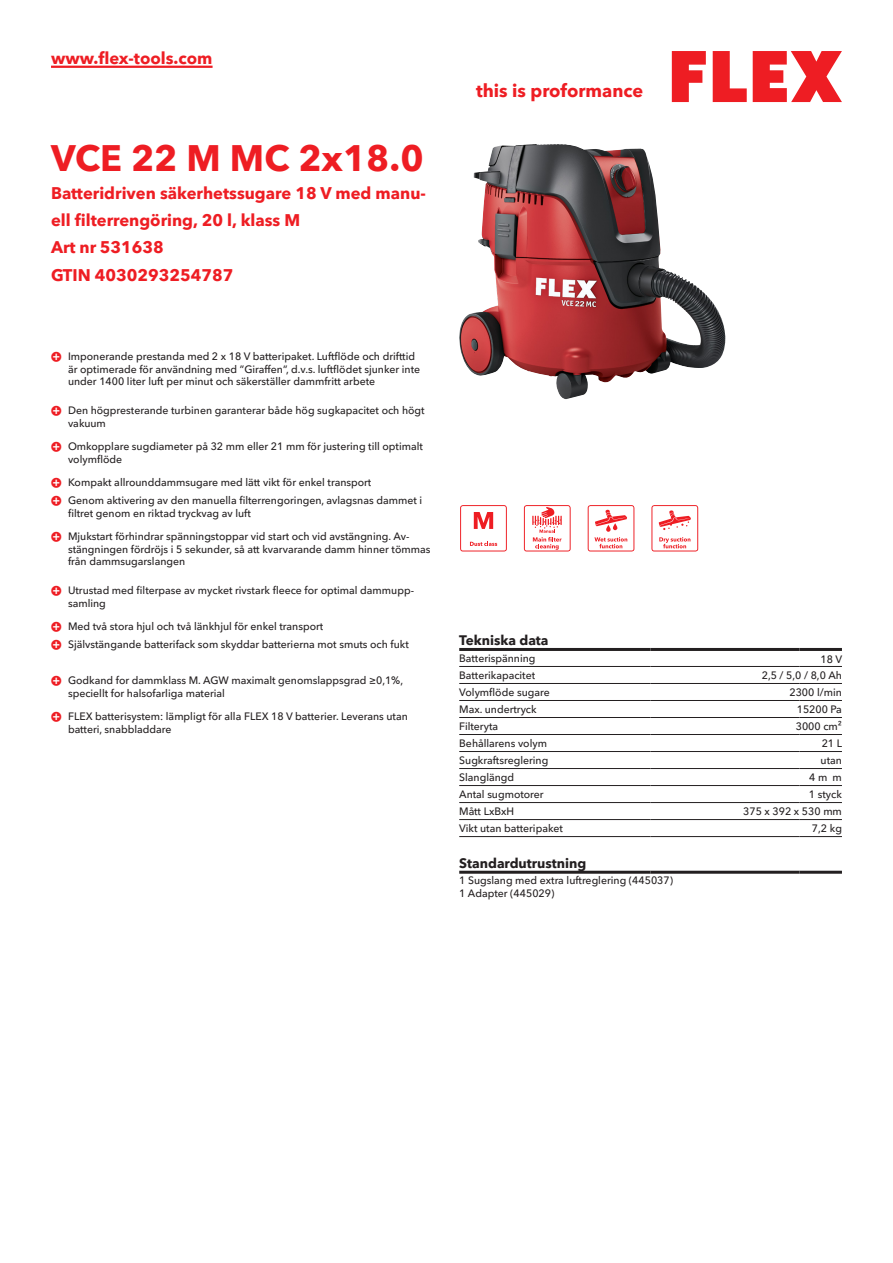
<style>
.page{position:relative;width:893px;height:1263px;background:#fff}
.page>*{position:absolute;margin:0;border:0;box-sizing:border-box;transform-origin:0 0}
.CB_AF_Product-name{font:700 36px "Avenir Next W1 G";color:#ee1d23}
.t1{font:700 18px "Avenir Next W1 G";color:#ee1d23}
.CB_AF_Product-short{font:700 16.5px/27px "Avenir Next W1 G";color:#ee1d23}
.CB_AF_Order-number{font:700 16.5px "Avenir Next W1 G";color:#ee1d23}
.CB_AF_Table-headline{font:700 13.5px "Avenir Next W1 G";color:#231f20}
.CB_AF_Table-specific{font:500 10.5px/12.6px "Avenir Next W1 G";color:#231f20}
</style>
<div class="page">
<svg style="left:672px;top:51px;width:34px;height:51px"></svg>
<svg style="left:713px;top:51px;width:34px;height:51px"></svg>
<svg style="left:753px;top:51px;width:89px;height:51px"></svg>
<hr style="left:51px;top:66px;width:162px;height:2px;background:#ee1d23">
<img style="left:459px;top:144px;width:266px;height:255px">
<hr style="left:459px;top:666px;width:192px;height:1px;background:#231f20">
<hr style="left:651px;top:666px;width:148px;height:1px;background:#231f20">
<hr style="left:799px;top:666px;width:43px;height:1px;background:#231f20">
<hr style="left:459px;top:683px;width:192px;height:1px;background:#231f20">
<hr style="left:651px;top:683px;width:148px;height:1px;background:#231f20">
<hr style="left:799px;top:683px;width:43px;height:1px;background:#231f20">
<hr style="left:459px;top:700px;width:192px;height:1px;background:#231f20">
<hr style="left:651px;top:700px;width:148px;height:1px;background:#231f20">
<hr style="left:799px;top:700px;width:43px;height:1px;background:#231f20">
<hr style="left:459px;top:717px;width:192px;height:1px;background:#231f20">
<hr style="left:651px;top:717px;width:148px;height:1px;background:#231f20">
<hr style="left:799px;top:717px;width:43px;height:1px;background:#231f20">
<hr style="left:459px;top:734px;width:192px;height:1px;background:#231f20">
<hr style="left:651px;top:734px;width:148px;height:1px;background:#231f20">
<hr style="left:799px;top:734px;width:43px;height:1px;background:#231f20">
<hr style="left:459px;top:751px;width:192px;height:1px;background:#231f20">
<hr style="left:651px;top:751px;width:148px;height:1px;background:#231f20">
<hr style="left:799px;top:751px;width:43px;height:1px;background:#231f20">
<hr style="left:459px;top:768px;width:192px;height:1px;background:#231f20">
<hr style="left:651px;top:768px;width:148px;height:1px;background:#231f20">
<hr style="left:799px;top:768px;width:43px;height:1px;background:#231f20">
<hr style="left:459px;top:785px;width:192px;height:1px;background:#231f20">
<hr style="left:651px;top:785px;width:148px;height:1px;background:#231f20">
<hr style="left:799px;top:785px;width:43px;height:1px;background:#231f20">
<hr style="left:459px;top:802px;width:192px;height:1px;background:#231f20">
<hr style="left:651px;top:802px;width:148px;height:1px;background:#231f20">
<hr style="left:799px;top:802px;width:43px;height:1px;background:#231f20">
<hr style="left:459px;top:819px;width:192px;height:1px;background:#231f20">
<hr style="left:651px;top:819px;width:148px;height:1px;background:#231f20">
<hr style="left:799px;top:819px;width:43px;height:1px;background:#231f20">
<hr style="left:459px;top:836px;width:192px;height:1px;background:#231f20">
<hr style="left:651px;top:836px;width:148px;height:1px;background:#231f20">
<hr style="left:799px;top:836px;width:43px;height:1px;background:#231f20">
<hr style="left:459px;top:648px;width:192px;height:3px;background:#231f20">
<hr style="left:651px;top:648px;width:148px;height:3px;background:#231f20">
<hr style="left:799px;top:648px;width:43px;height:3px;background:#231f20">
<hr style="left:459px;top:871px;width:192px;height:3px;background:#231f20">
<hr style="left:651px;top:871px;width:148px;height:3px;background:#231f20">
<hr style="left:799px;top:871px;width:43px;height:3px;background:#231f20">
<svg style="left:460px;top:505px;width:47px;height:46px"></svg>
<svg style="left:524px;top:505px;width:47px;height:46px"></svg>
<svg style="left:588px;top:505px;width:46px;height:46px"></svg>
<svg style="left:651px;top:505px;width:47px;height:46px"></svg>
<h3 class="CB_AF_Product-short" style="left:51px;top:43px;width:163px">www.flex-tools.com</h3>
<p class="CB_AF_Product-name" style="left:51px;top:130px;width:374px">VCE 22 M MC 2x18.0</p>
<p class="CB_AF_Product-short" style="left:51px;top:178px;width:376px">Batteridriven säkerhetssugare 18 V med manu&shy;ell filterrengöring, 20 l, klass M</p>
<p class="CB_AF_Order-number" style="left:51px;top:234px;width:114px">Art nr 531638</p>
<p class="CB_AF_Order-number" style="left:51px;top:262px;width:184px">GTIN 4030293254787</p>
<p class="CB_AF_Table-specific" style="left:68px;top:349px;width:354px">Imponerande prestanda med 2 x 18 V batteripaket. Luftflöde och drifttid är optimerade för användning med ”Giraffen”, d.v.s. luftflödet sjunker inte under 1400 liter luft per minut och säkerställer dammfritt arbete</p>
<p class="CB_AF_Table-specific" style="left:68px;top:403px;width:358px">Den högpresterande turbinen garanterar både hög sugkapacitet och högt vakuum</p>
<p class="CB_AF_Table-specific" style="left:68px;top:439px;width:356px">Omkopplare sugdiameter på 32 mm eller 21 mm för justering till optimalt volymflöde</p>
<p class="CB_AF_Table-specific" style="left:68px;top:475px;width:305px">Kompakt allrounddammsugare med lätt vikt för enkel transport</p>
<p class="CB_AF_Table-specific" style="left:68px;top:493px;width:356px">Genom aktivering av den manuella filterrengoringen, avlagsnas dammet i filtret genom en riktad tryckvag av luft</p>
<p class="CB_AF_Table-specific" style="left:68px;top:529px;width:364px">Mjukstart förhindrar spänningstoppar vid start och vid avstängning. Av&shy;stängningen fördröjs i 5 sekunder, så att kvarvarande damm hinner tömmas från dammsugarslangen</p>
<p class="CB_AF_Table-specific" style="left:68px;top:583px;width:348px">Utrustad med filterpase av mycket rivstark fleece for optimal dammupp&shy;samling</p>
<p class="CB_AF_Table-specific" style="left:68px;top:619px;width:257px">Med två stora hjul och två länkhjul för enkel transport</p>
<p class="CB_AF_Table-specific" style="left:68px;top:637px;width:342px">Självstängande batterifack som skyddar batterierna mot smuts och fukt</p>
<p class="CB_AF_Table-specific" style="left:68px;top:673px;width:337px">Godkand for dammklass M. AGW maximalt genomslappsgrad ≥0,1%, speciellt for halsofarliga material</p>
<p class="CB_AF_Table-specific" style="left:68px;top:709px;width:341px">FLEX batterisystem: lämpligt för alla FLEX 18 V batterier. Leverans utan batteri, snabbladdare</p>
<h2 class="t1" style="left:476px;top:77px;width:169px">this is proformance</h2>
<p class="CB_AF_Table-headline" style="left:459px;top:630px;width:91px">Tekniska data</p>
<p class="CB_AF_Table-specific" style="left:459px;top:651px;width:78px">Batterispänning</p>
<p class="CB_AF_Table-specific" style="left:820px;top:652px;width:23px">18 V</p>
<p class="CB_AF_Table-specific" style="left:459px;top:668px;width:77px">Batterikapacitet</p>
<p class="CB_AF_Table-specific" style="left:762px;top:668px;width:82px">2,5 / 5,0 / 8,0 Ah</p>
<p class="CB_AF_Table-specific" style="left:459px;top:685px;width:92px">Volymflöde sugare</p>
<p class="CB_AF_Table-specific" style="left:789px;top:685px;width:54px">2300 l/min</p>
<p class="CB_AF_Table-specific" style="left:459px;top:702px;width:79px">Max. undertryck</p>
<p class="CB_AF_Table-specific" style="left:797px;top:702px;width:47px">15200 Pa</p>
<p class="CB_AF_Table-specific" style="left:459px;top:719px;width:40px">Filteryta</p>
<p class="CB_AF_Table-specific" style="left:796px;top:719px;width:48px">3000 cm²</p>
<p class="CB_AF_Table-specific" style="left:459px;top:736px;width:89px">Behållarens volym</p>
<p class="CB_AF_Table-specific" style="left:822px;top:736px;width:22px">21 L</p>
<p class="CB_AF_Table-specific" style="left:459px;top:753px;width:91px">Sugkraftsreglering</p>
<p class="CB_AF_Table-specific" style="left:821px;top:753px;width:23px">utan</p>
<p class="CB_AF_Table-specific" style="left:459px;top:770px;width:56px">Slanglängd</p>
<p class="CB_AF_Table-specific" style="left:809px;top:770px;width:34px">4 m m</p>
<p class="CB_AF_Table-specific" style="left:459px;top:787px;width:86px">Antal sugmotorer</p>
<p class="CB_AF_Table-specific" style="left:809px;top:787px;width:35px">1 styck</p>
<p class="CB_AF_Table-specific" style="left:459px;top:804px;width:56px">Mått LxBxH</p>
<p class="CB_AF_Table-specific" style="left:743px;top:804px;width:100px">375 x 392 x 530 mm</p>
<p class="CB_AF_Table-specific" style="left:459px;top:821px;width:105px">Vikt utan batteripaket</p>
<p class="CB_AF_Table-specific" style="left:812px;top:821px;width:32px">7,2 kg</p>
<p class="CB_AF_Table-headline" style="left:459px;top:852px;width:129px">Standardutrustning</p>
<p class="CB_AF_Table-specific" style="left:459px;top:873px;width:215px">1 Sugslang med extra luftreglering (445037)<br>1 Adapter (445029)</p>
</div>
